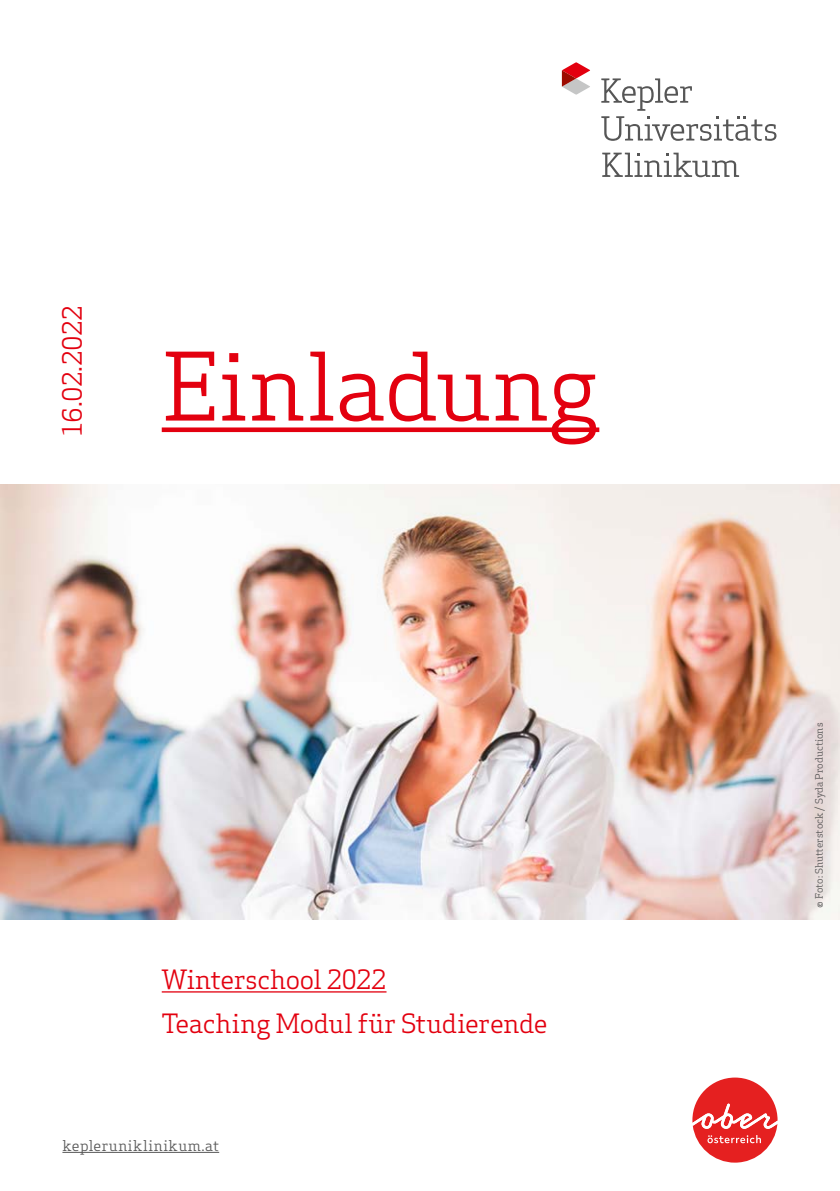
<style>
.page{position:relative;width:840px;height:1191px;background:#fff}
.page>*{position:absolute;margin:0;border:0;box-sizing:border-box;transform-origin:0 0}
.t1{font:92px "Apex Serif";letter-spacing:-.005em;color:#e3000f}
.t2{font:26px/43.4px "Apex Serif";letter-spacing:-.015em;color:#e3000f}
.t3{font:14.6px "Apex Serif";letter-spacing:.04em;color:#565656}
.t4{font:10px "Apex Serif";color:#565656}
</style>
<div class="page">
<svg style="left:601px;top:78px;width:175px;height:63px"></svg>
<svg style="left:602px;top:153px;width:136px;height:24px"></svg>
<svg style="left:561px;top:62px;width:29px;height:33px"></svg>
<hr style="left:62px;top:1152px;width:157px;height:1px;background:#565656">
<div style="left:162px;top:427px;width:437px;height:5px;background:#e3000f"></div>
<hr style="left:162px;top:991px;width:224px;height:1px;background:#e3000f">
<img style="left:0;top:484px;width:839px;height:435px">
<svg style="left:692px;top:1077px;width:85px;height:85px"></svg>
<p class="t2" style="left:50px;top:437px;width:133px;rotate:-90deg">16.02.2022</p>
<h1 class="t1" style="left:162px;top:328px;width:439px">Einladung</h1>
<p class="t2" style="left:162px;top:957px;width:387px">Winterschool 2022<br>Teaching Modul für Studierende</p>
<p class="t3" style="left:62px;top:1136px;width:158px">kepleruniklinikum.at</p>
<p class="t4" style="left:812px;top:907px;width:186px;rotate:-90deg">© Foto: Shutterstock / Syda Productions</p>
</div>
